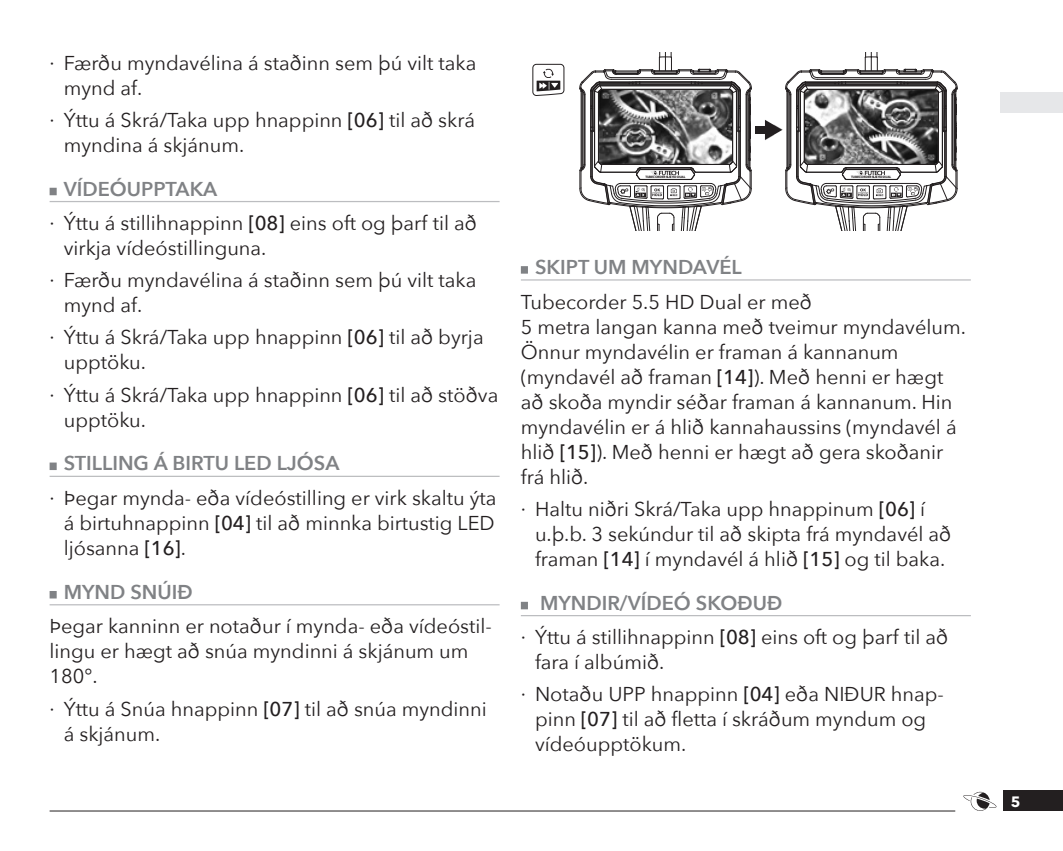
<style>
.page{position:relative;width:1063px;height:851px;background:#fff}
.page>*{position:absolute;margin:0;border:0;box-sizing:border-box;transform-origin:0 0}
.TEKST{font:20px/25px "Avenir Next";color:#231f20}
.TITLE_-_NIV2{font:600 20px "Avenir Next";color:#808285}
.t1{font:700 15px "Avenir Next";color:#fff}
.t2{font:700 3.25px "Avenir Next";letter-spacing:-.05em;color:#231f20}
.s1{font-weight:500}
.s2{font-weight:800}
</style>
<div class="page">
<div style="left:1004px;top:790px;width:59px;height:20px;background:#231f20"></div>
<svg style="left:963px;top:791px;width:34px;height:19px"></svg>
<hr style="left:50px;top:810px;width:905px;height:1px;background:#231f20">
<div style="left:1001px;top:92px;width:62px;height:21px;background:#e6e7e9"></div>
<div style="left:50px;top:188px;width:7px;height:7px;background:#808285"></div>
<hr style="left:50px;top:201px;width:450px;height:1px;background:#bcbdc0">
<div style="left:50px;top:462px;width:7px;height:8px;background:#808285"></div>
<hr style="left:50px;top:475px;width:450px;height:2px;background:#bcbdc0">
<div style="left:50px;top:591px;width:7px;height:7px;background:#808285"></div>
<hr style="left:50px;top:604px;width:450px;height:1px;background:#bcbdc0">
<div style="left:521px;top:266px;width:7px;height:7px;background:#808285"></div>
<hr style="left:521px;top:279px;width:450px;height:1px;background:#bcbdc0">
<div style="left:521px;top:601px;width:7px;height:8px;background:#808285"></div>
<hr style="left:521px;top:615px;width:450px;height:1px;background:#bcbdc0">
<svg style="left:579px;top:53px;width:173px;height:177px"></svg>
<svg style="left:532px;top:63px;width:33px;height:33px"></svg>
<svg style="left:765px;top:53px;width:193px;height:177px"></svg>
<div style="left:755px;top:126px;width:17px;height:8px;background:#231f20"></div>
<p class="TEKST" style="left:64px;top:49px;width:414px;text-indent:-14px">· Færðu myndavélina á staðinn sem þú vilt taka mynd af.</p>
<p class="TEKST" style="left:64px;top:106px;width:413px;text-indent:-14px">· Ýttu á Skrá/Taka upp hnappinn <span class="s1">[06]</span> til að skrá myndina á skjánum.</p>
<p class="TITLE_-_NIV2" style="left:64px;top:171px;width:155px">VÍDEÓUPPTAKA</p>
<p class="TEKST" style="left:64px;top:210px;width:415px;text-indent:-14px">· Ýttu á stillihnappinn <span class="s1">[08]</span> eins oft og þarf til að virkja vídeóstillinguna.</p>
<p class="TEKST" style="left:64px;top:267px;width:414px;text-indent:-14px">· Færðu myndavélina á staðinn sem þú vilt taka mynd af.</p>
<p class="TEKST" style="left:64px;top:324px;width:421px;text-indent:-14px">· Ýttu á Skrá/Taka upp hnappinn <span class="s1">[06]</span> til að byrja upptöku.</p>
<p class="TEKST" style="left:64px;top:381px;width:436px;text-indent:-14px">· Ýttu á Skrá/Taka upp hnappinn <span class="s1">[06]</span> til að stöðva upptöku.</p>
<p class="TITLE_-_NIV2" style="left:64px;top:446px;width:277px">STILLING Á BIRTU LED LJÓSA</p>
<p class="TEKST" style="left:64px;top:484px;width:434px;text-align:justify;text-indent:-14px">· Þegar mynda- eða vídeóstilling er virk skaltu ýta á birtuhnappinn <span class="s1">[04]</span> til að minnka birtustig LED ljósanna <span class="s1">[16]</span>.</p>
<p class="TITLE_-_NIV2" style="left:64px;top:574px;width:130px">MYND SNÚIÐ</p>
<p class="TEKST" style="left:50px;top:613px;width:444px">Þegar kanninn er notaður í mynda- eða vídeóstil&shy;lingu er hægt að snúa myndinni á skjánum um<br>180°.</p>
<p class="TEKST" style="left:64px;top:695px;width:425px;text-indent:-14px">· Ýttu á Snúa hnappinn <span class="s1">[07]</span> til að snúa myndinni á skjánum.</p>
<p class="t2" style="left:645px;top:174px;width:41px">TUBECORDER <span class="s2">5.5</span> HD DUAL</p>
<p class="t2" style="left:851px;top:174px;width:41px">TUBECORDER <span class="s2">5.5</span> HD DUAL</p>
<p class="TITLE_-_NIV2" style="left:535px;top:250px;width:208px">SKIPT UM MYNDAVÉL</p>
<p class="TEKST" style="left:521px;top:288px;width:447px">Tubecorder 5.5 HD Dual er með<br>5 metra langan kanna með tveimur myndavélum.<br>Önnur myndavélin er framan á kannanum (myndavél að framan <span class="s1">[14]</span>). Með henni er hægt að skoða myndir séðar framan á kannanum. Hin myndavélin er á hlið kannahaussins (myndavél á hlið <span class="s1">[15]</span>). Með henni er hægt að gera skoðanir frá hlið.</p>
<p class="TEKST" style="left:535px;top:495px;width:418px;text-indent:-14px">· Haltu niðri Skrá/Taka upp hnappinum <span class="s1">[06]</span> í u.þ.b. 3 sekúndur til að skipta frá myndavél að framan <span class="s1">[14]</span> í myndavél á hlið <span class="s1">[15]</span> og til baka.</p>
<p class="TITLE_-_NIV2" style="left:540px;top:585px;width:244px">MYNDIR/VÍDEÓ SKOÐUÐ</p>
<p class="TEKST" style="left:535px;top:624px;width:415px;text-indent:-14px">· Ýttu á stillihnappinn <span class="s1">[08]</span> eins oft og þarf til að fara í albúmið.</p>
<p class="TEKST" style="left:535px;top:681px;width:410px;text-indent:-14px">· Notaðu UPP hnappinn <span class="s1">[04]</span> eða NIÐUR hnap&shy;pinn <span class="s1">[07]</span> til að fletta í skráðum myndum og vídeóupptökum.</p>
<p class="t1" style="left:1011px;top:788px;width:11px">5</p>
</div>
